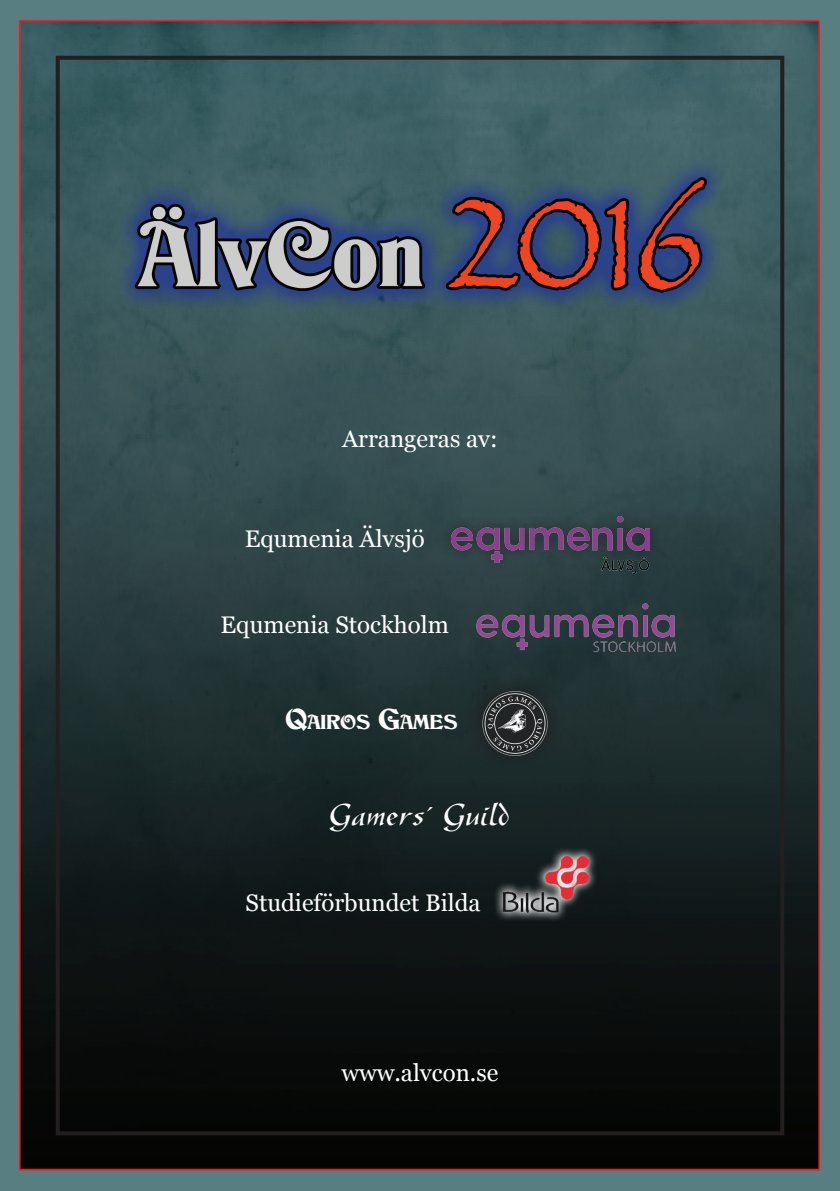
<style>
.page{position:relative;width:840px;height:1191px;background:#fff}
.page>*{position:absolute;margin:0;border:0;box-sizing:border-box;transform-origin:0 0}
.t1{font:32px "Gaze Normal";color:#fff}
.t2{font:24px "Georgia";color:#fff}
.t3{font:19.6px "Deneane";color:#fff}
.s1{font-size:28px}
</style>
<div class="page">
<img style="left:0;top:0;width:839px;height:1191px">
<div style="left:56px;top:56px;width:727px;height:1079px;border:4px solid #231f20"></div>
<img style="left:113px;top:156px;width:614px;height:158px">
<svg style="left:493px;top:846px;width:105px;height:75px;background:#262d2e"></svg>
<img style="left:503px;top:856px;width:84px;height:56px">
<img style="left:450px;top:659px;width:129px;height:129px">
<img style="left:451px;top:516px;width:197px;height:57px">
<div style="left:441px;top:517px;width:158px;height:55px;background:#231f20;opacity:.75"></div>
<div style="left:581px;top:506px;width:78px;height:54px;background:#231f20;opacity:.75"></div>
<img style="left:461px;top:588px;width:231px;height:76px">
<p class="t2" style="left:342px;top:425px;width:157px">Arrangeras av:</p>
<p class="t2" style="left:244px;top:525px;width:181px">Equmenia Älvsjö</p>
<p class="t2" style="left:220px;top:611px;width:230px">Equmenia Stockholm</p>
<p class="t3" style="left:285px;top:710px;width:173px"><span class="s1">Q</span>AIROS <span class="s1">G</span>AMES</p>
<h1 class="t1" style="left:329px;top:797px;width:182px">Gamers´ Guild</h1>
<p class="t2" style="left:245px;top:889px;width:236px">Studieförbundet Bilda</p>
<p class="t2" style="left:341px;top:1058px;width:158px">www.alvcon.se</p>
</div>
